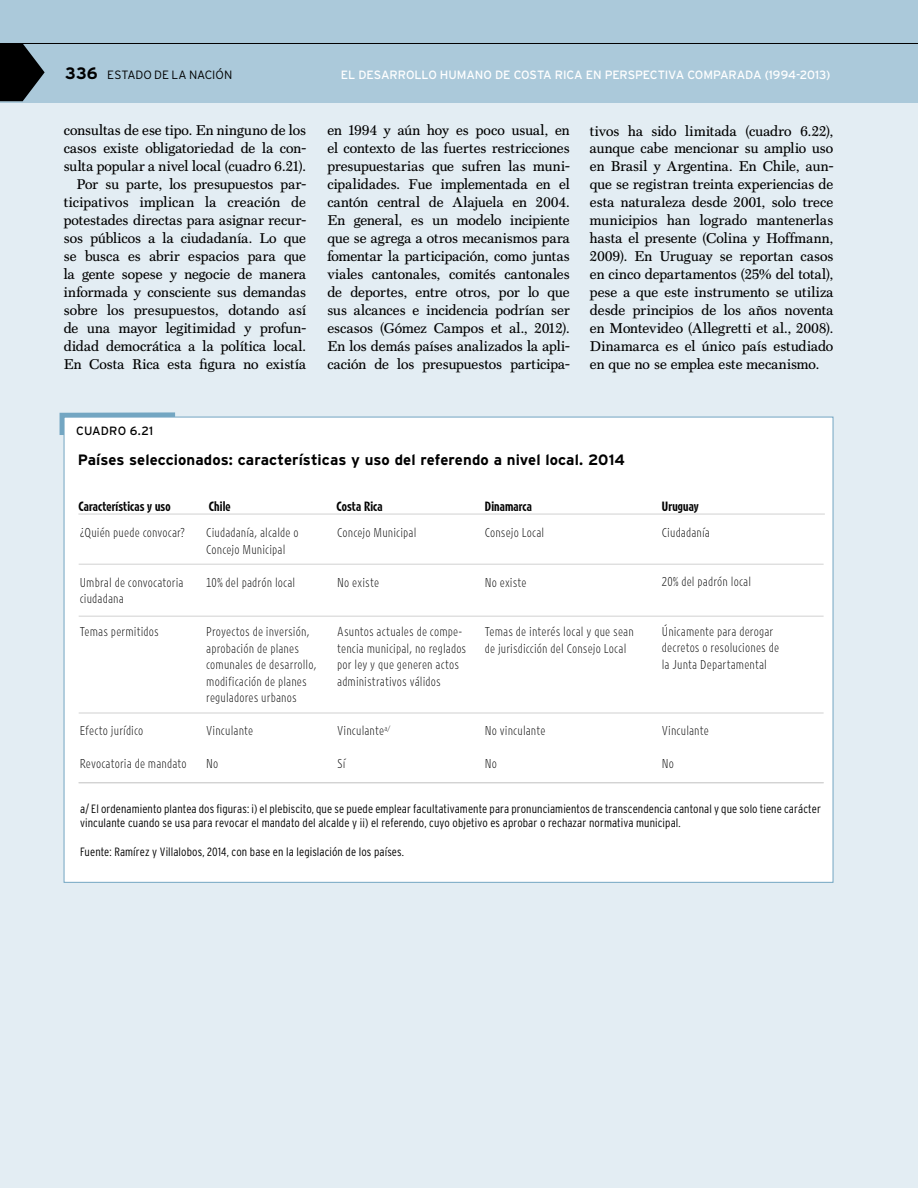
<style>
.page{position:relative;width:918px;height:1188px;background:#e3edf3}
.page>*{position:absolute;margin:0;border:0;box-sizing:border-box;transform-origin:0 0}
.t1{font:700 15px "Interstate";letter-spacing:.005em;color:#000}
.t2{font:14.25px/18px "Scotch Text";letter-spacing:.005em;color:#000;text-align:justify}
.t3{font:12px/16.5px "Retina A01";letter-spacing:.01em;color:#000}
.t4{font:300 condensed 12px/14.4px "Interstate";letter-spacing:.005em;color:#000}
.t5{font:12px "Interstate";letter-spacing:-.01em;color:#fff}
.t6{font:12px "Retina A10";letter-spacing:.015em;color:#000}
.t7{font:300 12px "Interstate";letter-spacing:-.005em;color:#000}
.t8{font:12px "Interstate";letter-spacing:.01em;color:#000}
.s1{font-weight:700;font-size:16.5px}
</style>
<div class="page">
<div style="left:0;top:0;width:918px;height:102px;background:#abc9da"></div>
<hr style="left:0;top:43px;width:918px;height:1px;background:#000">
<svg style="left:0;top:44px;width:45px;height:57px"></svg>
<div style="left:64px;top:417px;width:769px;height:466px;background:#fff;border:1px solid #73a6c2"></div>
<svg style="left:59px;top:412px;width:121px;height:28px"></svg>
<hr style="left:78px;top:514px;width:747px;height:1px;background:#d1d1d1">
<hr style="left:79px;top:564px;width:745px;height:1px;background:#d1d1d1">
<hr style="left:79px;top:713px;width:745px;height:1px;background:#d1d1d1">
<hr style="left:79px;top:616px;width:745px;height:1px;background:#d1d1d1">
<hr style="left:79px;top:782px;width:745px;height:1px;background:#d1d1d1">
<p class="t7" style="left:65px;top:68px;width:168px"><span class="s1">336</span> ESTADO DE LA NACIÓN</p>
<p class="t5" style="left:341px;top:68px;width:491px">EL DESARROLLO HUMANO DE COSTA RICA EN PERSPECTIVA COMPARADA (1994-2013)</p>
<p class="t2" style="left:64px;top:122px;width:244px;text-align:right">consultas de ese tipo. En ninguno de los casos existe obligatoriedad de la con&shy;sulta popular a nivel local (cuadro 6.21).<br>Por su parte, los presupuestos par&shy;ticipativos implican la creación de potestades directas para asignar recur&shy;sos públicos a la ciudadanía. Lo que se busca es abrir espacios para que la gente sopese y negocie de manera informada y consciente sus demandas sobre los presupuestos, dotando así de una mayor legitimidad y profun&shy;didad democrática a la política local.<br>En Costa Rica esta figura no existía</p>
<p class="t2" style="left:327px;top:122px;width:244px">en 1994 y aún hoy es poco usual, en el contexto de las fuertes restricciones presupuestarias que sufren las muni&shy;cipalidades. Fue implementada en el cantón central de Alajuela en 2004.<br>En general, es un modelo incipiente que se agrega a otros mecanismos para fomentar la participación, como juntas viales cantonales, comités cantonales de deportes, entre otros, por lo que sus alcances e incidencia podrían ser escasos (Gómez Campos et al., 2012).<br>En los demás países analizados la apli&shy;cación de los presupuestos participa-</p>
<p class="t2" style="left:590px;top:122px;width:245px">tivos ha sido limitada (cuadro 6.22), aunque cabe mencionar su amplio uso en Brasil y Argentina. En Chile, aun&shy;que se registran treinta experiencias de esta naturaleza desde 2001, solo trece municipios han logrado mantenerlas hasta el presente (Colina y Hoffmann, 2009). En Uruguay se reportan casos en cinco departamentos (25% del total), pese a que este instrumento se utiliza desde principios de los años noventa en Montevideo (Allegretti et al., 2008).<br>Dinamarca es el único país estudiado en que no se emplea este mecanismo.</p>
<p class="t8" style="left:76px;top:424px;width:79px">CUADRO 6.21</p>
<p class="t1" style="left:78px;top:451px;width:549px">Países seleccionados: características y uso del referendo a nivel local. 2014</p>
<p class="t6" style="left:78px;top:499px;width:94px">Características y uso</p>
<p class="t6" style="left:209px;top:499px;width:23px">Chile</p>
<p class="t6" style="left:336px;top:499px;width:48px">Costa Rica</p>
<p class="t6" style="left:485px;top:499px;width:48px">Dinamarca</p>
<p class="t6" style="left:662px;top:499px;width:38px">Uruguay</p>
<p class="t3" style="left:80px;top:524px;width:107px">¿Quién puede convocar?</p>
<p class="t3" style="left:80px;top:574px;width:105px">Umbral de convocatoria ciudadana</p>
<p class="t3" style="left:80px;top:623px;width:81px">Temas permitidos</p>
<p class="t3" style="left:662px;top:524px;width:50px">Ciudadanía</p>
<p class="t3" style="left:485px;top:524px;width:61px">Consejo Local</p>
<p class="t3" style="left:485px;top:574px;width:43px">No existe</p>
<p class="t3" style="left:206px;top:524px;width:94px">Ciudadanía, alcalde o<br>Concejo Municipal</p>
<p class="t3" style="left:206px;top:574px;width:91px">10% del padrón local</p>
<p class="t3" style="left:206px;top:623px;width:112px">Proyectos de inversión, aprobación de planes comunales de desarrollo, modificación de planes reguladores urbanos</p>
<p class="t3" style="left:206px;top:722px;width:48px">Vinculante</p>
<p class="t3" style="left:206px;top:755px;width:14px">No</p>
<p class="t3" style="left:337px;top:524px;width:81px">Concejo Municipal</p>
<p class="t3" style="left:337px;top:574px;width:43px">No existe</p>
<p class="t3" style="left:662px;top:574px;width:91px">20% del padrón local</p>
<p class="t3" style="left:662px;top:623px;width:119px">Únicamente para derogar decretos o resoluciones de la Junta Departamental</p>
<p class="t3" style="left:485px;top:623px;width:151px">Temas de interés local y que sean de jurisdicción del Consejo Local</p>
<p class="t3" style="left:337px;top:623px;width:131px">Asuntos actuales de compe&shy;tencia municipal, no reglados por ley y que generen actos administrativos válidos</p>
<p class="t3" style="left:337px;top:722px;width:55px">Vinculante<sup>a/</sup></p>
<p class="t3" style="left:337px;top:755px;width:10px">Sí</p>
<p class="t3" style="left:662px;top:722px;width:48px">Vinculante</p>
<p class="t3" style="left:662px;top:755px;width:14px">No</p>
<p class="t3" style="left:80px;top:722px;width:65px">Efecto jurídico</p>
<p class="t3" style="left:80px;top:755px;width:109px">Revocatoria de mandato</p>
<p class="t3" style="left:485px;top:722px;width:62px">No vinculante</p>
<p class="t3" style="left:485px;top:755px;width:14px">No</p>
<p class="t4" style="left:80px;top:801px;width:742px">a/ El ordenamiento plantea dos figuras: i) el plebiscito, que se puede emplear facultativamente para pronunciamientos de transcendencia cantonal y que solo tiene carácter vinculante cuando se usa para revocar el mandato del alcalde y ii) el referendo, cuyo objetivo es aprobar o rechazar normativa municipal.</p>
<p class="t4" style="left:80px;top:845px;width:326px">Fuente: Ramírez y Villalobos, 2014, con base en la legislación de los países.</p>
</div>
